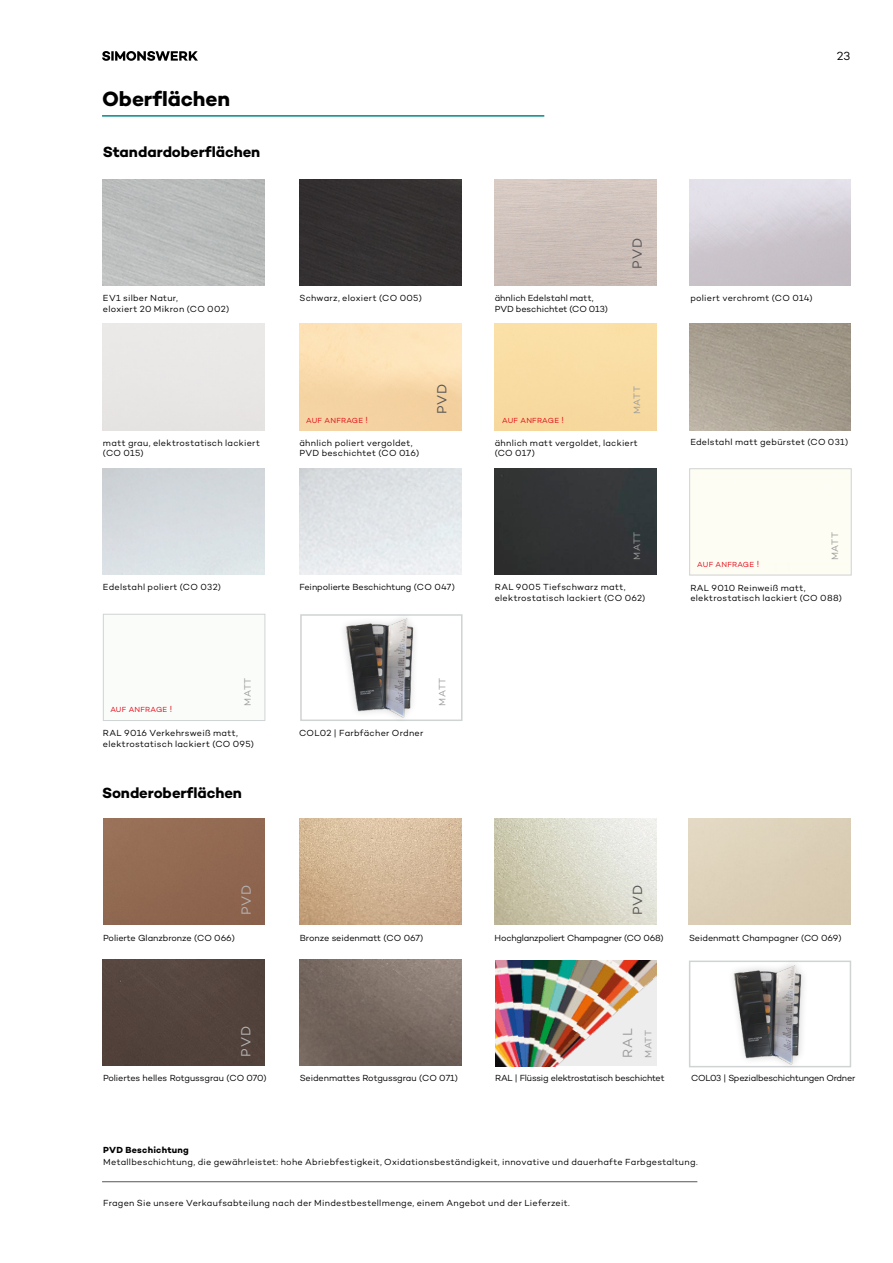
<style>
.page{position:relative;width:893px;height:1263px;background:#fff}
.page>*{position:absolute;margin:0;border:0;box-sizing:border-box;transform-origin:0 0}
.t1{font:700 21px "Campton";letter-spacing:-.005em;color:#000}
.t2{font:700 15px "Campton";letter-spacing:-.005em;color:#000}
.t3{font:13.5px "Campton";letter-spacing:.07em;color:#575756}
.t4{font:13.5px "Campton";letter-spacing:.07em;color:#b3b2b2}
.t5{font:13.5px "Campton";color:#9d9d9c}
.t6{font:12px "Campton";color:#000}
.t7{font:9.45px "Campton";letter-spacing:.06em;color:#9d9d9c}
.t8{font:9px/10.8px "Campton";letter-spacing:.025em;color:#000}
.t9{font:9px "Campton";letter-spacing:-.005em;color:#000}
.t10{font:9px "Campton";letter-spacing:-.025em;color:#000}
.t11{font:9px/10.8px "Campton";color:#000}
.t12{font:9px "Campton";letter-spacing:-.01em;color:#000}
.t13{font:9px "Campton";letter-spacing:-.02em;color:#000}
.t14{font:700 9px "Campton";letter-spacing:.025em;color:#000}
.t15{font:7.5px "Campton";letter-spacing:.03em;color:#e30613}
.s1{font-size:9px}
</style>
<div class="page">
<div style="left:689px;top:960px;width:162px;height:107px;border:2px solid #d0d3d3"></div>
<img style="left:299px;top:960px;width:162px;height:106px">
<div style="left:103px;top:960px;width:161px;height:106px;background:#53433c"></div>
<img style="left:495px;top:818px;width:161px;height:107px">
<img style="left:300px;top:818px;width:161px;height:107px">
<div style="left:103px;top:818px;width:162px;height:107px;background:#916951"></div>
<img style="left:495px;top:960px;width:162px;height:106px">
<div style="left:727px;top:958px;width:82px;height:113px;background:#000;opacity:.19"></div>
<img style="left:718px;top:960px;width:94px;height:106px">
<div style="left:300px;top:614px;width:162px;height:107px;border:2px solid #d0d3d3"></div>
<div style="left:299px;top:179px;width:162px;height:106px;background:#343031"></div>
<img style="left:103px;top:179px;width:162px;height:106px">
<img style="left:689px;top:324px;width:162px;height:106px">
<div style="left:495px;top:468px;width:161px;height:106px;background:#323436"></div>
<div style="left:689px;top:468px;width:163px;height:107px;border:1px solid #d0d3d3"></div>
<div style="left:103px;top:614px;width:162px;height:107px;border:1px solid #d0d3d3"></div>
<div style="left:338px;top:611px;width:82px;height:114px;background:#000;opacity:.19"></div>
<img style="left:330px;top:614px;width:94px;height:105px">
<hr style="left:102px;top:115px;width:442px;height:2px;background:#00888a">
<hr style="left:102px;top:1181px;width:595px;height:1px;background:#575756">
<svg style="left:102px;top:51px;width:96px;height:10px"></svg>
<h1 class="t1" style="left:102px;top:86px;width:130px">Oberflächen</h1>
<h2 class="t2" style="left:103px;top:142px;width:159px">Standardoberflächen</h2>
<p class="t8" style="left:103px;top:292px;width:128px">EV1 silber Natur,<br>eloxiert 20 Mikron (CO 002)</p>
<p class="t8" style="left:103px;top:437px;width:159px">matt grau, elektrostatisch lackiert (CO 015)</p>
<p class="t8" style="left:299px;top:292px;width:124px">Schwarz, eloxiert (CO 005)</p>
<p class="t11" style="left:495px;top:292px;width:115px">ähnlich Edelstahl matt,<br>PVD beschichtet (CO 013)</p>
<h3 class="t3" style="left:629px;top:269px;width:32px;rotate:-90deg">PVD</h3>
<h3 class="t3" style="left:434px;top:414px;width:32px;rotate:-90deg">PVD</h3>
<p class="t15" style="left:306px;top:415px;width:63px">AUF ANFRAGE <span class="s1">!</span></p>
<p class="t15" style="left:502px;top:415px;width:63px">AUF ANFRAGE <span class="s1">!</span></p>
<p class="t7" style="left:631px;top:414px;width:29px;rotate:-90deg">MATT</p>
<p class="t8" style="left:299px;top:437px;width:121px">ähnlich poliert vergoldet,<br>PVD beschichtet (CO 016)</p>
<p class="t8" style="left:495px;top:437px;width:145px">ähnlich matt vergoldet, lackiert (CO 017)</p>
<p class="t7" style="left:631px;top:559px;width:29px;rotate:-90deg">MATT</p>
<h3 class="t6" style="left:837px;top:49px;width:15px">23</h3>
<p class="t8" style="left:690px;top:292px;width:124px">poliert verchromt (CO 014)</p>
<p class="t8" style="left:690px;top:437px;width:159px">Edelstahl matt gebürstet (CO 031)</p>
<p class="t15" style="left:697px;top:560px;width:63px">AUF ANFRAGE <span class="s1">!</span></p>
<p class="t7" style="left:829px;top:560px;width:29px;rotate:-90deg">MATT</p>
<p class="t8" style="left:103px;top:581px;width:120px">Edelstahl poliert (CO 032)</p>
<p class="t9" style="left:299px;top:581px;width:157px">Feinpolierte Beschichtung (CO 047)</p>
<p class="t15" style="left:110px;top:705px;width:63px">AUF ANFRAGE <span class="s1">!</span></p>
<p class="t7" style="left:242px;top:706px;width:29px;rotate:-90deg">MATT</p>
<p class="t7" style="left:436px;top:706px;width:29px;rotate:-90deg">MATT</p>
<p class="t8" style="left:103px;top:727px;width:153px">RAL 9016 Verkehrsweiß matt, elektrostatisch lackiert (CO 095)</p>
<h2 class="t2" style="left:102px;top:784px;width:141px">Sonderoberflächen</h2>
<h3 class="t4" style="left:238px;top:915px;width:32px;rotate:-90deg">PVD</h3>
<p class="t8" style="left:299px;top:727px;width:126px">COL02 | Farbfächer Ordner</p>
<p class="t8" style="left:495px;top:581px;width:152px">RAL 9005 Tiefschwarz matt, elektrostatisch lackiert (CO 062)</p>
<p class="t8" style="left:690px;top:582px;width:153px">RAL 9010 Reinweiß matt, elektrostatisch lackiert (CO 088)</p>
<h3 class="t3" style="left:629px;top:915px;width:32px;rotate:-90deg">PVD</h3>
<p class="t9" style="left:103px;top:932px;width:133px">Polierte Glanzbronze (CO 066)</p>
<p class="t12" style="left:300px;top:932px;width:125px">Bronze seidenmatt (CO 067)</p>
<p class="t13" style="left:495px;top:932px;width:171px">Hochglanzpoliert Champagner (CO 068)</p>
<p class="t11" style="left:689px;top:932px;width:154px">Seidenmatt Champagner (CO 069)</p>
<h3 class="t4" style="left:237px;top:1057px;width:32px;rotate:-90deg">PVD</h3>
<p class="t9" style="left:103px;top:1073px;width:165px">Poliertes helles Rotgussgrau (CO 070)</p>
<p class="t12" style="left:300px;top:1073px;width:160px">Seidenmattes Rotgussgrau (CO 071)</p>
<h3 class="t5" style="left:619px;top:1058px;width:31px;rotate:-90deg">RAL</h3>
<p class="t7" style="left:642px;top:1058px;width:29px;rotate:-90deg">MATT</p>
<p class="t10" style="left:495px;top:1073px;width:171px">RAL | Flüssig elektrostatisch beschichtet</p>
<p class="t10" style="left:691px;top:1073px;width:166px">COL03 | Spezialbeschichtungen Ordner</p>
<p class="t14" style="left:103px;top:1144px;width:87px">PVD Beschichtung</p>
<p class="t8" style="left:103px;top:1156px;width:596px">Metallbeschichtung, die gewährleistet: hohe Abriebfestigkeit, Oxidationsbeständigkeit, innovative und dauerhafte Farbgestaltung.</p>
<p class="t8" style="left:103px;top:1197px;width:468px">Fragen Sie unsere Verkaufsabteilung nach der Mindestbestellmenge, einem Angebot und der Lieferzeit.</p>
</div>
